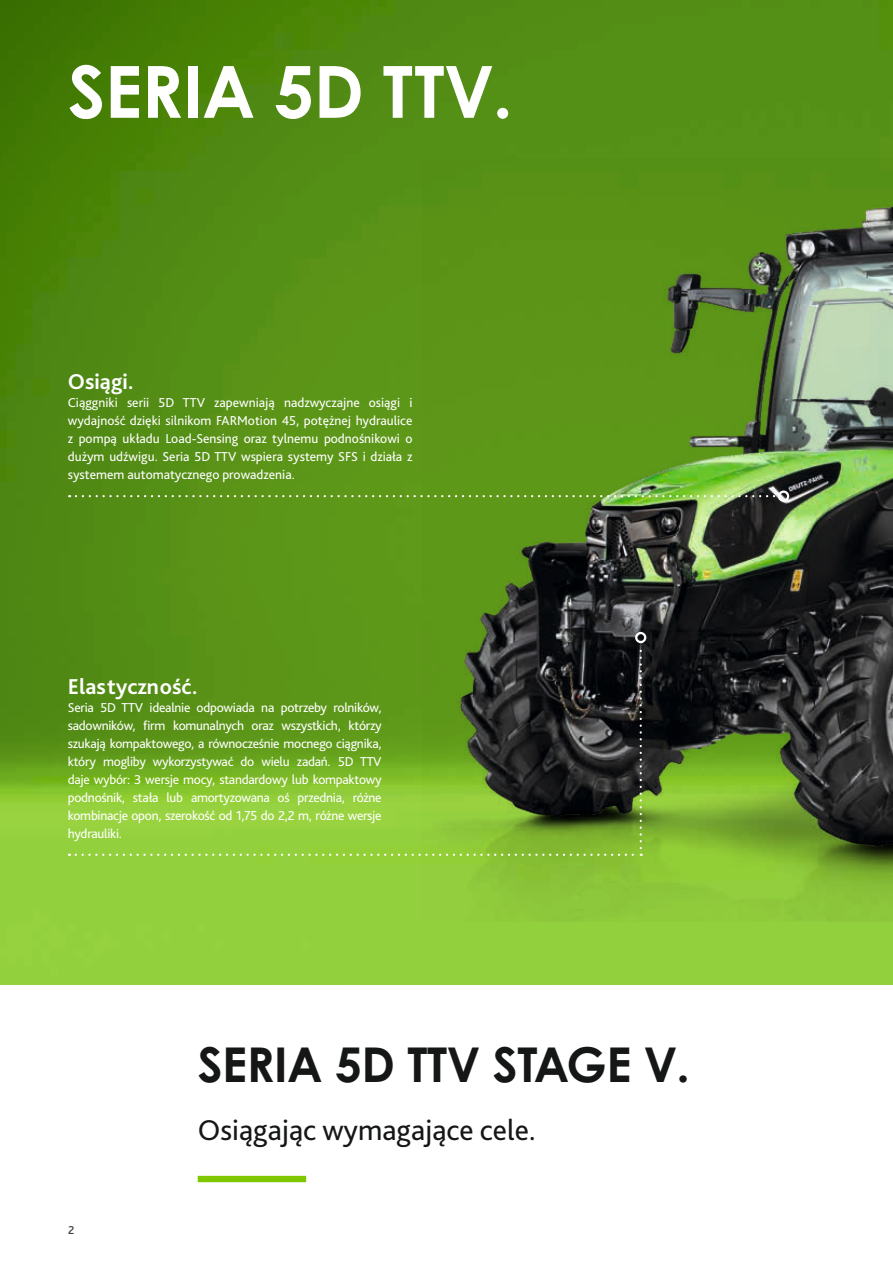
<style>
.page{position:relative;width:893px;height:1263px;background:#fff}
.page>*{position:absolute;margin:0;border:0;box-sizing:border-box;transform-origin:0 0}
.t1{font:700 72px "Century Gothic Pro Cyr";letter-spacing:-.01em;color:#fff}
.t2{font:700 48px "Century Gothic Pro Cyr";letter-spacing:-.01em;color:#151616}
.t3{font:30px "Bliss Pro";color:#151616}
.t4{font:700 22.5px "Bliss Pro";color:#fff}
.t5{font:13.5px/18px "Bliss Pro";letter-spacing:-.015em;color:#fff;text-align:justify}
.t6{font:500 12px "Bliss Pro";color:#414140}
</style>
<div class="page">
<img style="left:0;top:0;width:893px;height:984px">
<img style="left:423px;top:159px;width:470px;height:763px">
<svg style="left:76px;top:854px;width:566px;height:2px"></svg>
<svg style="left:640px;top:643px;width:2px;height:205px"></svg>
<div style="left:635px;top:632px;width:11px;height:11px;border:2px solid #fff;border-radius:50%"></div>
<svg style="left:76px;top:495px;width:702px;height:2px"></svg>
<div style="left:778px;top:490px;width:11px;height:12px;border:2px solid #fff;border-radius:50%"></div>
<div style="left:198px;top:1176px;width:108px;height:6px;background:#80c700"></div>
<h1 class="t1" style="left:68px;top:47px;width:446px">SERIA 5D TTV.</h1>
<h3 class="t4" style="left:68px;top:368px;width:67px">Osiągi.</h3>
<p class="t5" style="left:68px;top:394px;width:346px">Ciąggniki serii 5D TTV zapewniają nadzwyczajne osiągi i wydajność dzięki silnikom FARMotion 45, potężnej hydraulice z pompą układu Load-Sensing oraz tylnemu podnośnikowi o dużym udźwigu. Seria 5D TTV wspiera systemy SFS i działa z systemem automatycznego prowadzenia.</p>
<h3 class="t4" style="left:68px;top:672px;width:131px">Elastyczność.</h3>
<p class="t5" style="left:68px;top:698px;width:315px">Seria 5D TTV idealnie odpowiada na potrzeby rolników, sadowników, firm komunalnych oraz wszystkich, którzy szukają kompaktowego, a równocześnie mocnego ciągnika, który mogliby wykorzystywać do wielu zadań. 5D TTV daje wybór: 3 wersje mocy, standardowy lub kompaktowy podnośnik, stała lub amortyzowana oś przednia, różne kombinacje opon, szerokość od 1,75 do 2,2 m, różne wersje hydrauliki.</p>
<h2 class="t2" style="left:198px;top:1034px;width:494px">SERIA 5D TTV STAGE V.</h2>
<p class="t6" style="left:68px;top:1222px;width:8px">2</p>
<h3 class="t3" style="left:198px;top:1111px;width:340px">Osiągając wymagające cele.</h3>
</div>
